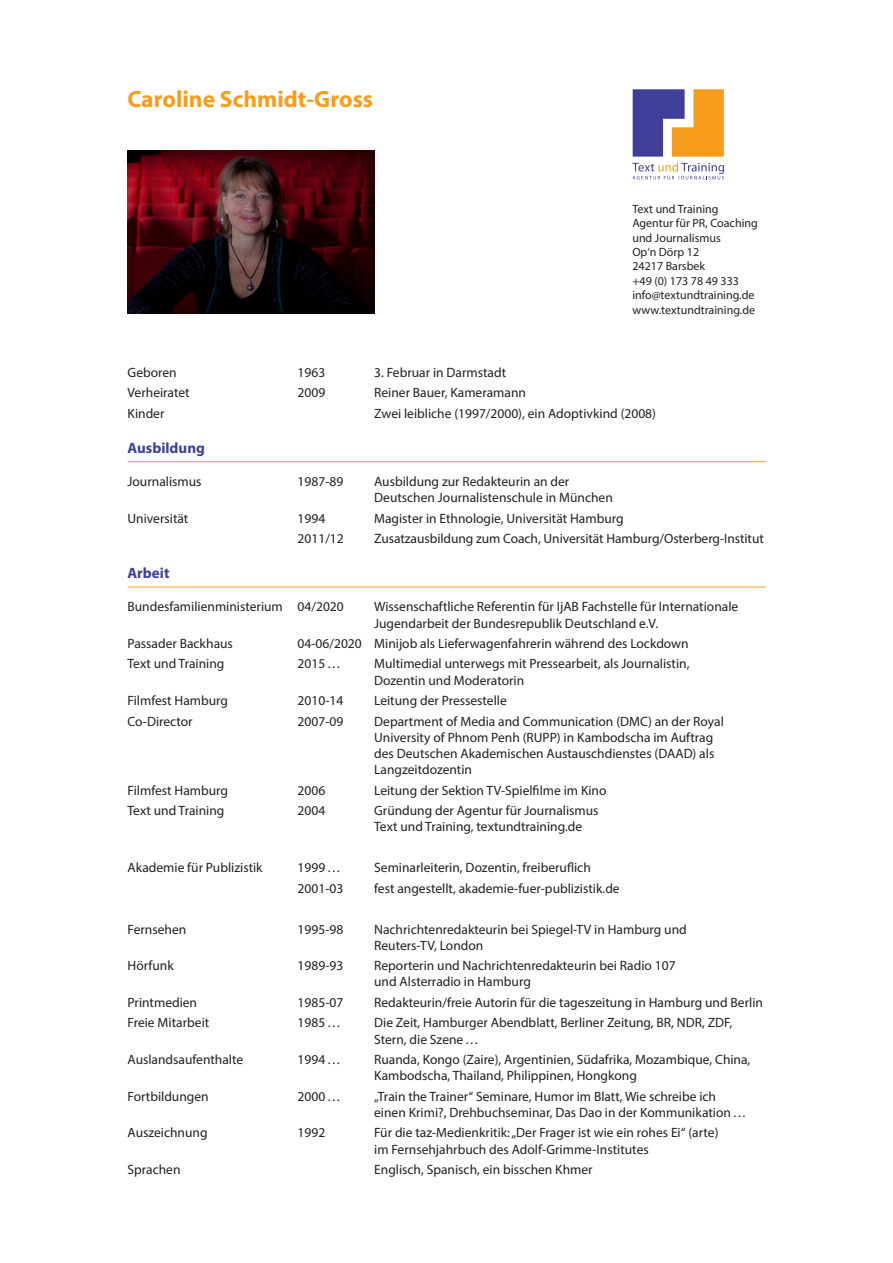
<style>
.page{position:relative;width:893px;height:1263px;background:#fff}
.page>*{position:absolute;margin:0;border:0;box-sizing:border-box;transform-origin:0 0}
.t1{font:700 23.55px "Myriad Pro";color:#f89c1c}
.Head{font:700 15px "Myriad Pro";color:#3e3f99}
.Copy_mit_Einzug{font:13.5px/16.2px "Myriad Pro";color:#231f20}
.t2{font:12px/14.4px "Myriad Pro";color:#231f20}
</style>
<div class="page">
<svg style="left:632px;top:89px;width:92px;height:91px"></svg>
<hr style="left:128px;top:461px;width:637px;height:1px;background:#f89c1c">
<hr style="left:128px;top:587px;width:637px;height:1px;background:#f89c1c">
<img style="left:128px;top:150px;width:247px;height:164px">
<p class="t1" style="left:128px;top:84px;width:247px">Caroline Schmidt-Gross</p>
<p class="t2" style="left:632px;top:201px;width:88px">Text und Training</p>
<p class="t2" style="left:632px;top:216px;width:127px">Agentur für PR, Coaching und Journalismus<br>Op‘n Dörp 12</p>
<p class="t2" style="left:632px;top:259px;width:74px">24217 Barsbek</p>
<p class="t2" style="left:632px;top:273px;width:108px">+49 (0) 173 78 49 333</p>
<p class="t2" style="left:632px;top:288px;width:124px">info@textundtraining.de</p>
<p class="t2" style="left:632px;top:302px;width:124px">www.textundtraining.de</p>
<p class="Copy_mit_Einzug" style="left:128px;top:364px;width:51px">Geboren</p>
<p class="Copy_mit_Einzug" style="left:298px;top:364px;width:29px">1963</p>
<p class="Copy_mit_Einzug" style="left:374px;top:364px;width:133px">3. Februar in Darmstadt</p>
<p class="Copy_mit_Einzug" style="left:128px;top:384px;width:64px">Verheiratet</p>
<p class="Copy_mit_Einzug" style="left:298px;top:384px;width:29px">2009</p>
<p class="Copy_mit_Einzug" style="left:374px;top:384px;width:153px">Reiner Bauer, Kameramann</p>
<p class="Copy_mit_Einzug" style="left:128px;top:405px;width:38px">Kinder</p>
<p class="Copy_mit_Einzug" style="left:374px;top:405px;width:283px">Zwei leibliche (1997/2000), ein Adoptivkind (2008)</p>
<p class="Head" style="left:128px;top:438px;width:79px">Ausbildung</p>
<p class="Copy_mit_Einzug" style="left:128px;top:473px;width:76px">Journalismus</p>
<p class="Copy_mit_Einzug" style="left:298px;top:473px;width:47px">1987-89</p>
<p class="Copy_mit_Einzug" style="left:374px;top:473px;width:240px">Ausbildung zur Redakteurin an der<br>Deutschen Journalistenschule in München</p>
<p class="Copy_mit_Einzug" style="left:128px;top:510px;width:62px">Universität</p>
<p class="Copy_mit_Einzug" style="left:298px;top:510px;width:29px">1994</p>
<p class="Copy_mit_Einzug" style="left:374px;top:510px;width:251px">Magister in Ethnologie, Universität Hamburg</p>
<p class="Copy_mit_Einzug" style="left:298px;top:530px;width:48px">2011/12</p>
<p class="Copy_mit_Einzug" style="left:374px;top:530px;width:391px">Zusatzausbildung zum Coach, Universität Hamburg/Osterberg-Institut</p>
<p class="Head" style="left:128px;top:563px;width:43px">Arbeit</p>
<p class="Copy_mit_Einzug" style="left:128px;top:598px;width:218px">Bundesfamilienministerium 04/2020</p>
<p class="Copy_mit_Einzug" style="left:374px;top:598px;width:366px">Wissenschaftliche Referentin für IjAB Fachstelle für Internationale<br>Jugendarbeit der Bundesrepublik Deutschland e.V.</p>
<p class="Copy_mit_Einzug" style="left:128px;top:635px;width:107px">Passader Backhaus</p>
<p class="Copy_mit_Einzug" style="left:298px;top:635px;width:393px">04-06/2020 Minijob als Lieferwagenfahrerin während des Lockdown</p>
<p class="Copy_mit_Einzug" style="left:128px;top:656px;width:98px">Text und Training</p>
<p class="Copy_mit_Einzug" style="left:298px;top:656px;width:44px">2015…</p>
<p class="Copy_mit_Einzug" style="left:374px;top:656px;width:317px">Multimedial unterwegs mit Pressearbeit, als Journalistin,<br>Dozentin und Moderatorin</p>
<p class="Copy_mit_Einzug" style="left:128px;top:692px;width:102px">Filmfest Hamburg</p>
<p class="Copy_mit_Einzug" style="left:298px;top:692px;width:47px">2010-14</p>
<p class="Copy_mit_Einzug" style="left:374px;top:692px;width:134px">Leitung der Pressestelle</p>
<p class="Copy_mit_Einzug" style="left:128px;top:713px;width:67px">Co-Director</p>
<p class="Copy_mit_Einzug" style="left:298px;top:713px;width:47px">2007-09</p>
<p class="Copy_mit_Einzug" style="left:374px;top:713px;width:351px">Department of Media and Communication (DMC) an der Royal University of Phnom Penh (RUPP) in Kambodscha im Auftrag des Deutschen Akademischen Austauschdienstes (DAAD) als Langzeitdozentin</p>
<p class="Copy_mit_Einzug" style="left:128px;top:782px;width:102px">Filmfest Hamburg</p>
<p class="Copy_mit_Einzug" style="left:298px;top:782px;width:29px">2006</p>
<p class="Copy_mit_Einzug" style="left:374px;top:782px;width:234px">Leitung der Sektion TV-Spielfilme im Kino</p>
<p class="Copy_mit_Einzug" style="left:128px;top:802px;width:98px">Text und Training</p>
<p class="Copy_mit_Einzug" style="left:298px;top:802px;width:29px">2004</p>
<p class="Copy_mit_Einzug" style="left:374px;top:802px;width:226px">Gründung der Agentur für Journalismus<br>Text und Training, textundtraining.de</p>
<p class="Copy_mit_Einzug" style="left:128px;top:859px;width:137px">Akademie für Publizistik</p>
<p class="Copy_mit_Einzug" style="left:298px;top:859px;width:44px">1999…</p>
<p class="Copy_mit_Einzug" style="left:374px;top:859px;width:218px">Seminarleiterin, Dozentin, freiberuflich</p>
<p class="Copy_mit_Einzug" style="left:298px;top:880px;width:47px">2001-03</p>
<p class="Copy_mit_Einzug" style="left:374px;top:880px;width:247px">fest angestellt, akademie-fuer-publizistik.de</p>
<p class="Copy_mit_Einzug" style="left:128px;top:921px;width:60px">Fernsehen</p>
<p class="Copy_mit_Einzug" style="left:298px;top:921px;width:47px">1995-98</p>
<p class="Copy_mit_Einzug" style="left:374px;top:921px;width:314px">Nachrichtenredakteurin bei Spiegel-TV in Hamburg und<br>Reuters-TV, London</p>
<p class="Copy_mit_Einzug" style="left:128px;top:957px;width:48px">Hörfunk</p>
<p class="Copy_mit_Einzug" style="left:298px;top:957px;width:47px">1989-93</p>
<p class="Copy_mit_Einzug" style="left:374px;top:957px;width:303px">Reporterin und Nachrichtenredakteurin bei Radio 107 und Alsterradio in Hamburg</p>
<p class="Copy_mit_Einzug" style="left:128px;top:994px;width:71px">Printmedien</p>
<p class="Copy_mit_Einzug" style="left:298px;top:994px;width:47px">1985-07</p>
<p class="Copy_mit_Einzug" style="left:374px;top:994px;width:390px">Redakteurin/freie Autorin für die tageszeitung in Hamburg und Berlin</p>
<p class="Copy_mit_Einzug" style="left:128px;top:1014px;width:83px">Freie Mitarbeit</p>
<p class="Copy_mit_Einzug" style="left:298px;top:1014px;width:44px">1985…</p>
<p class="Copy_mit_Einzug" style="left:374px;top:1014px;width:359px">Die Zeit, Hamburger Abendblatt, Berliner Zeitung, BR, NDR, ZDF,<br>Stern, die Szene…</p>
<p class="Copy_mit_Einzug" style="left:128px;top:1051px;width:117px">Auslandsaufenthalte</p>
<p class="Copy_mit_Einzug" style="left:298px;top:1051px;width:44px">1994…</p>
<p class="Copy_mit_Einzug" style="left:374px;top:1051px;width:378px">Ruanda, Kongo (Zaire), Argentinien, Südafrika, Mozambique, China,<br>Kambodscha, Thailand, Philippinen, Hongkong</p>
<p class="Copy_mit_Einzug" style="left:128px;top:1088px;width:83px">Fortbildungen</p>
<p class="Copy_mit_Einzug" style="left:298px;top:1088px;width:44px">2000…</p>
<p class="Copy_mit_Einzug" style="left:374px;top:1088px;width:373px">„Train the Trainer“ Seminare, Humor im Blatt, Wie schreibe ich einen Krimi?, Drehbuchseminar, Das Dao in der Kommunikation…</p>
<p class="Copy_mit_Einzug" style="left:128px;top:1124px;width:82px">Auszeichnung</p>
<p class="Copy_mit_Einzug" style="left:298px;top:1124px;width:29px">1992</p>
<p class="Copy_mit_Einzug" style="left:374px;top:1124px;width:346px">Für die taz-Medienkritik: „Der Frager ist wie ein rohes Ei“ (arte) im Fernsehjahrbuch des Adolf-Grimme-Institutes</p>
<p class="Copy_mit_Einzug" style="left:128px;top:1161px;width:54px">Sprachen</p>
<p class="Copy_mit_Einzug" style="left:374px;top:1161px;width:220px">Englisch, Spanisch, ein bisschen Khmer</p>
</div>
